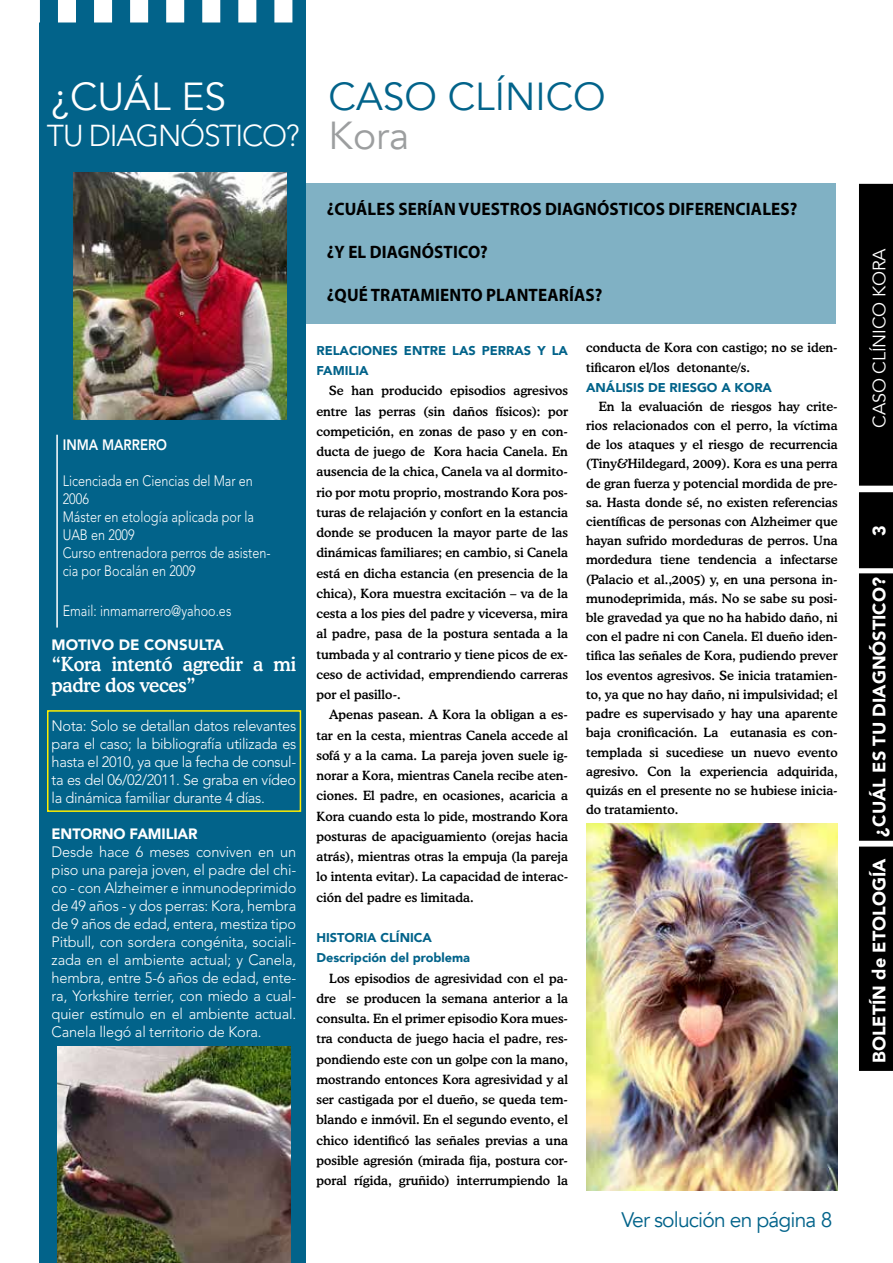
<style>
.page{position:relative;width:893px;height:1263px;background:#fff}
.page>*{position:absolute;margin:0;border:0;box-sizing:border-box;transform-origin:0 0}
.t1{font:39px "Avenir";color:#02638a}
.t2{font:39px "Avenir";color:#fff}
.t3{font:39px "Avenir";color:#9c9e9f}
.t4{font:300 30px "Avenir";letter-spacing:-.04em;color:#fff}
.t5{font:21px "Avenir";letter-spacing:-.04em;color:#02638a}
.t6{font:500 19.5px/21px "Cooper BT";letter-spacing:-.02em;color:#fff}
.t7{font:700 18px "Myriad Pro";letter-spacing:.01em;color:#000;scale:.95 1}
.t8{font:900 18px "Avenir";color:#fff}
.t9{font:18px "Avenir";letter-spacing:-.01em;color:#fff}
.t10{font:300 15px/18px "Avenir";letter-spacing:-.01em;color:#fff;text-align:justify}
.t11{font:300 15px/18px "Avenir";letter-spacing:-.01em;color:#fff;scale:.84 1}
.t12{font:900 15px "Avenir";letter-spacing:-.01em;color:#fff}
.t13{font:800 15px "Avenir";color:#fff;scale:.87 1}
.t14{font:500 12.75px/20.2px "Cooper BT";color:#000;text-align:justify}
.t15{font:900 12.75px/20.2px "Avenir";color:#02638a}
</style>
<div class="page">
<div style="left:40px;top:0;width:266px;height:1263px;background:#02638a"></div>
<svg style="left:39px;top:0;width:254px;height:23px"></svg>
<div style="left:47px;top:710px;width:254px;height:102px;border:2px solid #ffed00"></div>
<div style="left:306px;top:183px;width:530px;height:141px;background:#80b1c4"></div>
<div style="left:859px;top:492px;width:34px;height:579px;background:#000"></div>
<div style="left:859px;top:184px;width:34px;height:302px;background:#000"></div>
<img style="left:74px;top:173px;width:213px;height:247px">
<hr style="left:56px;top:435px;width:2px;height:192px;background:#fff">
<img style="left:57px;top:1047px;width:234px;height:216px">
<img style="left:586px;top:823px;width:252px;height:368px">
<h1 class="t2" style="left:51px;top:73px;width:176px">¿CUÁL ES</h1>
<h2 class="t4" style="left:47px;top:118px;width:254px">tu diagnóstico?</h2>
<h1 class="t1" style="left:329px;top:73px;width:279px">CASO CLÍNICO</h1>
<h1 class="t3" style="left:329px;top:112px;width:82px">Kora</h1>
<p class="t13" style="left:63px;top:436px;width:122px">INMA MARRERO</p>
<p class="t11" style="left:63px;top:472px;width:249px">Licenciada en Ciencias del Mar en<br>2006<br>Máster en etología aplicada por la<br>UAB en 2009<br>Curso entrenadora perros de asisten&shy;cia por Bocalán en 2009</p>
<p class="t11" style="left:63px;top:602px;width:202px">Email: inmamarrero@yahoo.es</p>
<p class="t12" style="left:52px;top:632px;width:174px">MOTIVO DE CONSULTA</p>
<h3 class="t6" style="left:52px;top:653px;width:246px">“Kora intentó agredir a mi padre dos veces”</h3>
<p class="t10" style="left:52px;top:717px;width:246px">N ota: Solo se detallan datos relevantes para el caso; la bibliografía utilizada es hasta el 2010, ya que la fecha de consul&shy;ta es del 06/02/2011. Se graba en vídeo la dinámica familiar durante 4 días.</p>
<p class="t12" style="left:52px;top:821px;width:147px">ENTORNO FAMILIAR</p>
<p class="t10" style="left:52px;top:843px;width:246px">Desde hace 6 meses conviven en un piso una pareja joven, el padre del chi&shy;co - con Alzheimer e inmunodeprimido de 49 años - y dos perras: Kora, hembra de 9 años de edad, entera, mestiza tipo Pitbull, con sordera congénita, sociali&shy;zada en el ambiente actual; y Canela, hembra, entre 5-6 años de edad, ente&shy;ra, Yorkshire terrier, con miedo a cual&shy;quier estímulo en el ambiente actual.<br>Canela llegó al territorio de Kora.</p>
<h3 class="t7" style="left:327px;top:197px;width:497px">¿CUÁLES SERÍAN VUESTROS DIAGNÓSTICOS DIFERENCIALES?</h3>
<h3 class="t7" style="left:327px;top:240px;width:171px">¿Y EL DIAGNÓSTICO?</h3>
<h3 class="t7" style="left:327px;top:284px;width:292px">¿QUÉ TRATAMIENTO PLANTEARÍAS?</h3>
<p class="t15" style="left:316px;top:340px;width:97px">RELACIONES ENTRE</p>
<p class="t15" style="left:452px;top:340px;width:47px">LAS PERR</p>
<p class="t15" style="left:514px;top:340px;width:55px">AS Y LA</p>
<p class="t15" style="left:316px;top:360px;width:54px">FAMILIA</p>
<p class="t14" style="left:316px;top:380px;width:253px;text-indent:13px">Se han producido episodios agresivos entre las perras (sin daños físicos): por competición, en zonas de paso y en con&shy;ducta de juego de Kora hacia Canela. En ausencia de la chica, Canela va al dormito&shy;rio por motu proprio, mostrando Kora pos&shy;turas de relajación y confort en la estancia donde se producen la mayor parte de las dinámicas familiares; en cambio, si Canela está en dicha estancia (en presencia de la chica), Kora muestra excitación – va de la cesta a los pies del padre y viceversa, mira al padre, pasa de la postura sentada a la tumbada y al contrario y tiene picos de ex&shy;ceso de actividad, emprendiendo carreras por el pasillo-.</p>
<p class="t14" style="left:316px;top:704px;width:253px;text-indent:13px">Apenas pasean. A Kora la obligan a es&shy;tar en la cesta, mientras Canela accede al sofá y a la cama. La pareja joven suele ig&shy;norar a Kora, mientras Canela recibe aten&shy;ciones. El padre, en ocasiones, acaricia a Kora cuando esta lo pide, mostrando Kora posturas de apaciguamiento (orejas hacia atrás), mientras otras la empuja (la pareja lo intenta evitar). La capacidad de interac&shy;ción del padre es limitada.</p>
<p class="t15" style="left:316px;top:927px;width:18px">HISTORI</p>
<p class="t15" style="left:367px;top:927px;width:22px">A CLÍNIC</p>
<p class="t15" style="left:316px;top:927px;width:155px;text-indent:106px">A<br>DESCRIPCIÓN DEL PROBLEMA</p>
<p class="t14" style="left:316px;top:968px;width:253px;text-indent:13px">Los episodios de agresividad con el pa&shy;dre se producen la semana anterior a la consulta. En el primer episodio Kora mues&shy;tra conducta de juego hacia el padre, res&shy;pondiendo este con un golpe con la mano, mostrando entonces Kora agresividad y al ser castigada por el dueño, se queda tem&shy;blando e inmóvil. En el segundo evento, el chico identificó las señales previas a una posible agresión (mirada fija, postura cor&shy;poral rígida, gruñido) interrumpiendo la</p>
<p class="t14" style="left:586px;top:337px;width:253px">conducta de Kora con castigo; no se iden&shy;tificaron el/los detonante/s.</p>
<p class="t15" style="left:586px;top:377px;width:9px">ANÁLISIS</p>
<p class="t15" style="left:648px;top:377px;width:29px">DE RIES</p>
<p class="t15" style="left:697px;top:377px;width:77px">GO A KORA</p>
<p class="t14" style="left:586px;top:396px;width:253px;line-height:19.2px;text-indent:13px">En la evaluación de riesgos hay crite&shy;rios relacionados con el perro, la víctima de los ataques y el riesgo de recurrencia (Tiny&amp;Hildegard, 2009). Kora es una perra de gran fuerza y potencial mordida de pre&shy;sa. Hasta donde sé, no existen referencias científicas de personas con Alzheimer que hayan sufrido mordeduras de perros. Una mordedura tiene tendencia a infectarse (Palacio et al.,2005) y, en una persona in&shy;munodeprimida, más. No se sabe su posi&shy;ble gravedad ya que no ha habido daño, ni con el padre ni con Canela. El dueño iden&shy;tifica las señales de Kora, pudiendo prever los eventos agresivos. Se inicia tratamien&shy;to, ya que no hay daño, ni impulsividad; el padre es supervisado y hay una aparente baja cronificación. La eutanasia es con&shy;templada si sucediese un nuevo evento agresivo. Con la experiencia adquirida, quizás en el presente no se hubiese inicia&shy;do tratamiento.</p>
<h3 class="t5" style="left:621px;top:1207px;width:212px">Ver solución en página 8</h3>
<h3 class="t9" style="left:868px;top:428px;width:181px;rotate:-90deg">CASO CLÍNICO KORA</h3>
<h3 class="t8" style="left:864px;top:536px;width:12px;rotate:-90deg">3</h3>
<h3 class="t8" style="left:864px;top:1063px;width:487px;rotate:-90deg">BOLETÍN DE ETOLOGÍA ¿CUÁL ES TU DIAGNÓSTICO?</h3>
</div>
